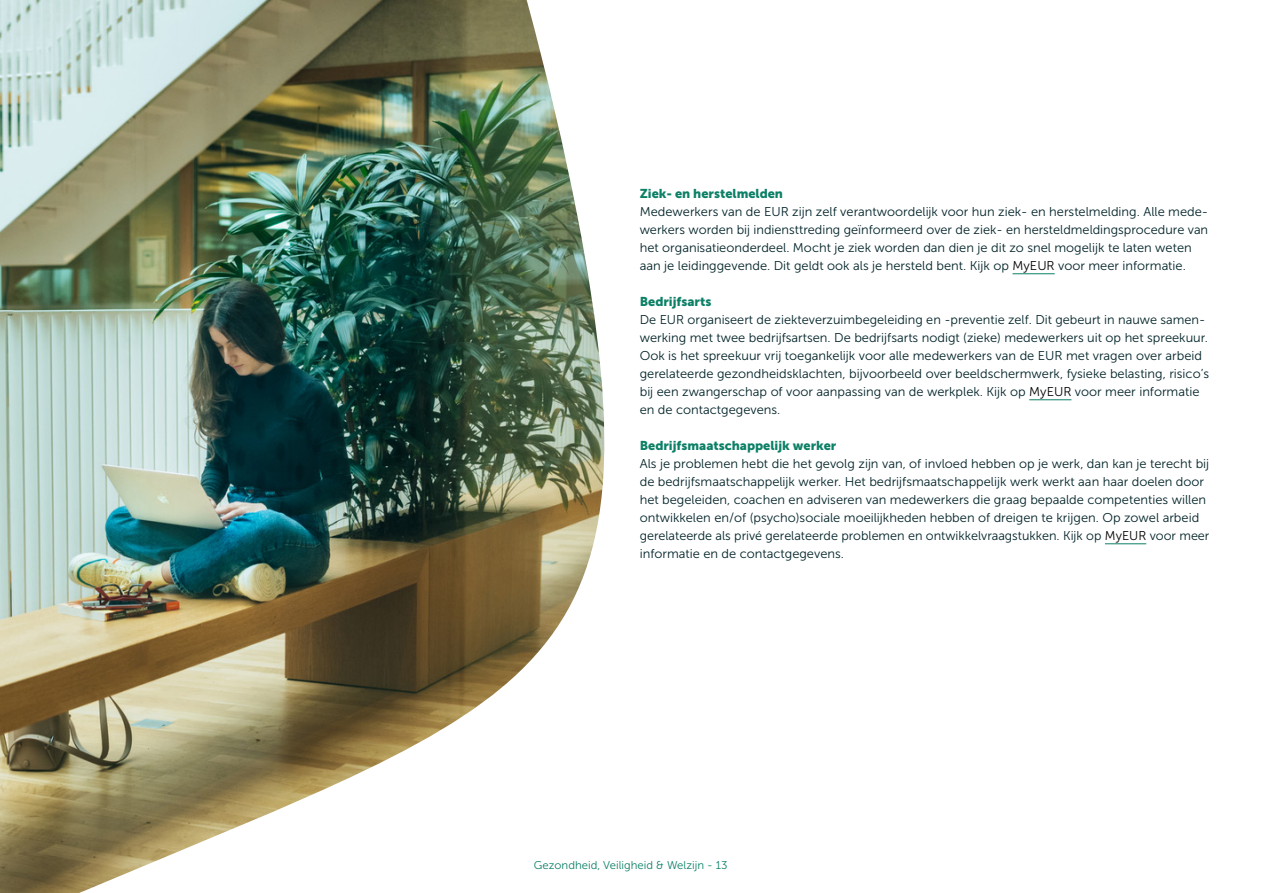
<style>
.page{position:relative;width:1263px;height:893px;background:#fff}
.page>*{position:absolute;margin:0;border:0;box-sizing:border-box;transform-origin:0 0}
.Brood{font:12.75px/18px "Museo Sans 300";color:#002328}
.H2_-_EUR_-_Sub_Kop{font:12.75px "Museo Sans 900";color:#0c8066}
.t1{font:11.25px "Museo Sans 300";color:#0c8066}
.s1{color:#000}
</style>
<div class="page">
<hr style="left:1012px;top:273px;width:43px;height:1px;background:#0c8066">
<hr style="left:1029px;top:399px;width:42px;height:1px;background:#0c8066">
<hr style="left:1105px;top:543px;width:41px;height:1px;background:#0c8066">
<img style="left:0;top:0;width:605px;height:893px">
<h2 class="H2_-_EUR_-_Sub_Kop" style="left:640px;top:186px;width:145px">Ziek- en herstelmelden</h2>
<p class="Brood" style="left:640px;top:203px;width:570px">Medewerkers van de EUR zijn zelf verantwoordelijk voor hun ziek- en herstelmelding. Alle mede&shy;werkers worden bij indiensttreding geïnformeerd over de ziek- en hersteldmeldingsprocedure van het organisatieonderdeel. Mocht je ziek worden dan dien je dit zo snel mogelijk te laten weten aan je leidinggevende. Dit geldt ook als je hersteld bent. Kijk op <span class="s1">MyEUR</span> voor meer informatie.</p>
<h2 class="H2_-_EUR_-_Sub_Kop" style="left:640px;top:294px;width:73px">Bedrijfsarts</h2>
<p class="Brood" style="left:640px;top:311px;width:571px">De EUR organiseert de ziekteverzuimbegeleiding en -preventie zelf. Dit gebeurt in nauwe samen&shy;werking met twee bedrijfsartsen. De bedrijfsarts nodigt (zieke) medewerkers uit op het spreekuur.<br>Ook is het spreekuur vrij toegankelijk voor alle medewerkers van de EUR met vragen over arbeid gerelateerde gezondheidsklachten, bijvoorbeeld over beeldschermwerk, fysieke belasting, risico’s bij een zwangerschap of voor aanpassing van de werkplek. Kijk op <span class="s1">MyEUR</span> voor meer informatie en de contactgegevens.</p>
<h2 class="H2_-_EUR_-_Sub_Kop" style="left:640px;top:438px;width:198px">Bedrijfsmaatschappelijk werker</h2>
<p class="Brood" style="left:640px;top:455px;width:571px">Als je problemen hebt die het gevolg zijn van, of invloed hebben op je werk, dan kan je terecht bij de bedrijfsmaatschappelijk werker. Het bedrijfsmaatschappelijk werk werkt aan haar doelen door het begeleiden, coachen en adviseren van medewerkers die graag bepaalde competenties willen ontwikkelen en/of (psycho)sociale moeilijkheden hebben of dreigen te krijgen. Op zowel arbeid gerelateerde als privé gerelateerde problemen en ontwikkelvraagstukken. Kijk op <span class="s1">MyEUR</span> voor meer informatie en de contactgegevens.</p>
<p class="t1" style="left:534px;top:859px;width:195px">Gezondheid, Veiligheid &amp; Welzijn - 13</p>
</div>
